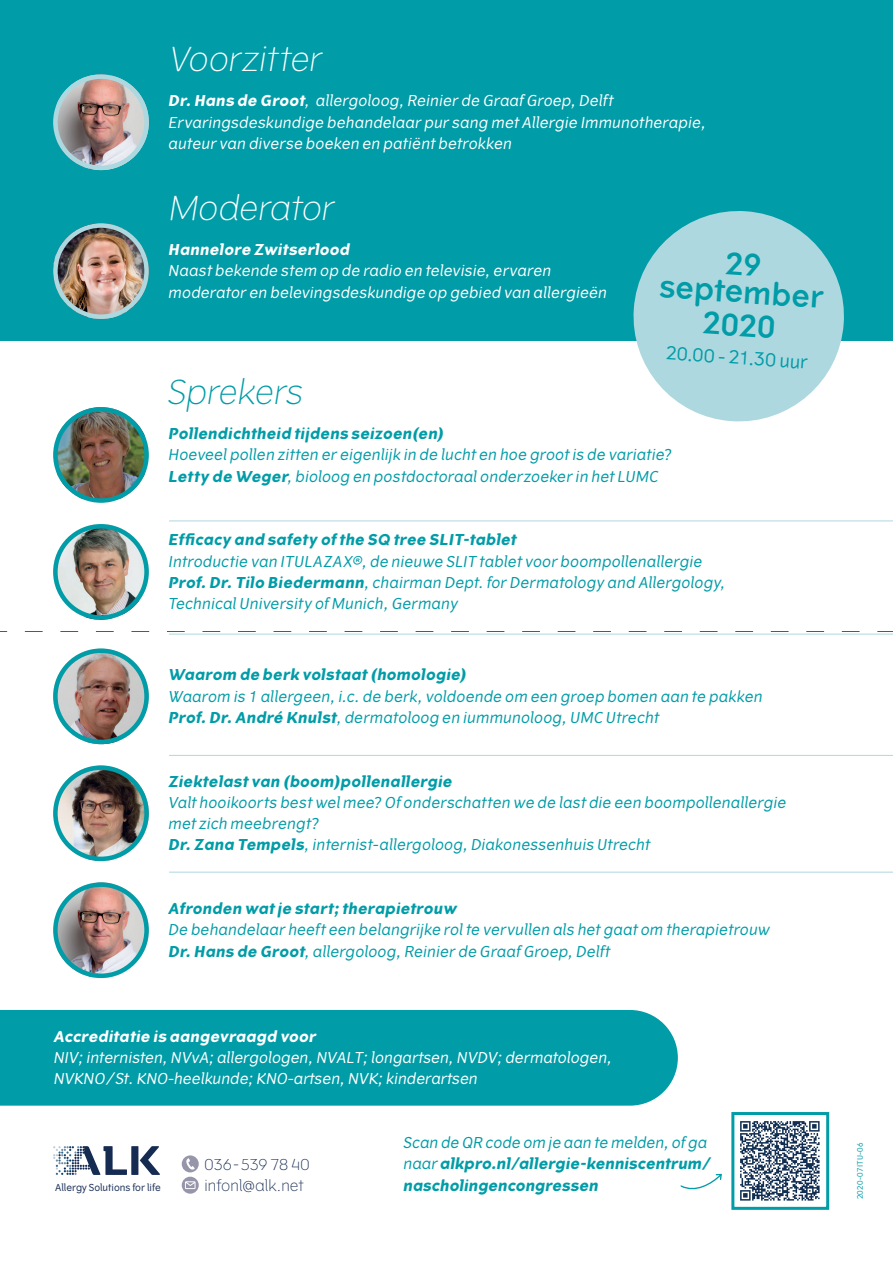
<style>
.page{position:relative;width:893px;height:1263px;background:#fff}
.page>*{position:absolute;margin:0;border:0;box-sizing:border-box;transform-origin:0 0}
.t1{font:italic 300 33px "Vertigo";color:#fff}
.t2{font:italic 300 33px "Vertigo";color:#009ca7}
.t3{font:600 30px/27.3px "Vertigo";color:#009ca7;text-align:center}
.t4{font:18px "Vertigo";color:#009ca7}
.t5{font:italic 15px/21.3px "Vertigo";letter-spacing:-.005em;color:#009ca7}
.t6{font:italic 15px/21.3px "Vertigo";color:#fff}
.t7{font:italic 700 15px "Vertigo";color:#009ca7}
.t8{font:italic 700 15px "Vertigo";color:#fff}
.t9{font:300 15px/20.9px "Vertigo";letter-spacing:.005em;color:#152b51}
.t10{font:9.6px "Vertigo";color:#192e56}
.t11{font:7.5px "Vertigo";letter-spacing:.02em;color:#009ca7}
.s1{font-weight:700}
</style>
<div class="page">
<div style="left:0;top:0;width:893px;height:340px;background:#009ca7"></div>
<div style="left:0;top:1010px;width:678px;height:96px;background:#009ca7"></div>
<img style="left:740px;top:1121px;width:80px;height:80px">
<div style="left:731px;top:1112px;width:98px;height:98px;border:3px solid #009ca7"></div>
<svg style="left:680px;top:1173px;width:42px;height:17px"></svg>
<img style="left:57px;top:407px;width:88px;height:92px">
<div style="left:53px;top:407px;width:96px;height:96px;border:4px solid #009ca7;border-radius:50%"></div>
<img style="left:53px;top:224px;width:96px;height:95px">
<div style="left:53px;top:223px;width:96px;height:96px;border:4px solid #aed8df;border-radius:50%"></div>
<img style="left:57px;top:78px;width:92px;height:92px">
<div style="left:53px;top:74px;width:96px;height:96px;border:4px solid #aed8df;border-radius:50%"></div>
<img style="left:57px;top:882px;width:92px;height:96px">
<div style="left:53px;top:882px;width:96px;height:96px;border:4px solid #009ca7;border-radius:50%"></div>
<img style="left:53px;top:524px;width:96px;height:96px;border-radius:48px">
<div style="left:53px;top:524px;width:96px;height:96px;border:4px solid #009ca7;border-radius:50%"></div>
<img style="left:53px;top:648px;width:96px;height:96px;border-radius:48px">
<div style="left:53px;top:648px;width:96px;height:96px;border:4px solid #009ca7;border-radius:50%"></div>
<img style="left:53px;top:765px;width:96px;height:96px;border-radius:48px">
<div style="left:53px;top:765px;width:96px;height:96px;border:4px solid #009ca7;border-radius:50%"></div>
<div style="left:182px;top:1155px;width:17px;height:17px;background:#9695aa;border-radius:50%"></div>
<svg style="left:186px;top:1158px;width:9px;height:11px"></svg>
<div style="left:182px;top:1177px;width:17px;height:17px;background:#9695aa;border-radius:50%"></div>
<svg style="left:185px;top:1181px;width:11px;height:8px"></svg>
<hr style="left:169px;top:520px;width:724px;height:1px;background:#aed8df">
<hr style="left:169px;top:634px;width:724px;height:1px;background:#aed8df">
<hr style="left:169px;top:755px;width:724px;height:1px;background:#aed8df">
<hr style="left:169px;top:872px;width:724px;height:1px;background:#aed8df">
<div style="left:131px;top:1146px;width:7px;height:29px;background:#152b51"></div>
<svg style="left:140px;top:1146px;width:20px;height:29px"></svg>
<svg style="left:53px;top:1146px;width:74px;height:29px"></svg>
<svg style="left:0;top:631px;width:893px;height:1px"></svg>
<svg style="left:630px;top:211px;width:218px;height:211px;fill:#aed8df"></svg>
<h1 class="t1" style="left:168px;top:40px;width:160px">Voorzitter</h1>
<p class="t6" style="left:168px;top:90px;width:542px"><span class="s1">Dr.Hans de Groot</span>, allergoloog,Reinier de Graaf Groep,Delft<br>Ervaringsdeskundige behandelaar pur sang metAllergie Immunotherapie, auteur van diverse boeken en patiëntbetrokken</p>
<h1 class="t1" style="left:168px;top:188px;width:172px">Moderator</h1>
<p class="t8" style="left:168px;top:241px;width:186px">Hannelore Zwitserlood</p>
<p class="t6" style="left:168px;top:260px;width:443px">Naastbekende stem op de radio en televisie,ervaren moderator en belevingsdeskundige op gebied van allergieën</p>
<h1 class="t2" style="left:166px;top:372px;width:144px">Sprekers</h1>
<h2 class="t3" style="left:662px;top:245px;width:166px;rotate:4deg">29 september</h2>
<h2 class="t3" style="left:704px;top:309px;width:74px;rotate:4deg">2020</h2>
<p class="t4" style="left:667px;top:342px;width:143px;rotate:4deg">20.00 - 21.30 uur</p>
<p class="t7" style="left:168px;top:424px;width:280px">Pollendichtheid tijdens seizoen(en)</p>
<p class="t5" style="left:168px;top:444px;width:507px">Hoeveelpollen zitten er eigenlijk in de luchten hoe grootis de variatie?<br><span class="s1">Letty de Weger</span>, bioloog en postdoctoraalonderzoeker in hetLUMC</p>
<p class="t7" style="left:168px;top:531px;width:353px">Efficacy and safety of the SQ tree SLIT-tablet</p>
<p class="t5" style="left:168px;top:551px;width:561px">Introductie van ITULAZAX®,de nieuwe SLIT tabletvoor boompollenallergie<br><span class="s1">Prof.Dr.Tilo Biedermann</span>, chairman Dept.for Dermatology and Allergology,<br>TechnicalUniversity of Munich,Germany</p>
<p class="t7" style="left:168px;top:666px;width:303px">Waarom de berk volstaat (homologie)</p>
<p class="t5" style="left:168px;top:686px;width:598px">Waarom is 1 allergeen,i.c.de berk,voldoende om een groep bomen aan te pakken<br><span class="s1">Prof.Dr.André Knulst</span>, dermatoloog en iummunoloog,UMC Utrecht</p>
<p class="t7" style="left:168px;top:772px;width:288px">Ziektelast van (boom)pollenallergie</p>
<p class="t5" style="left:168px;top:792px;width:622px">Valthooikoorts bestwelmee? Of onderschatten we de lastdie een boompollenallergie metzich meebrengt?<br><span class="s1">Dr.Zana Tempels</span>, internist-allergoloog,Diakonessenhuis Utrecht</p>
<p class="t7" style="left:168px;top:900px;width:293px">Afronden wat je start;therapietrouw</p>
<p class="t5" style="left:168px;top:919px;width:606px">De behandelaar heefteen belangrijke rolte vervullen als hetgaatom therapietrouw<br><span class="s1">Dr.Hans de Groot</span>,allergoloog,Reinier de Graaf Groep,Delft</p>
<p class="t8" style="left:53px;top:1027px;width:267px">Accreditatie is aangevraagd voor</p>
<p class="t6" style="left:53px;top:1047px;width:563px">NIV;internisten,NVvA;allergologen,NVALT;longartsen,NVDV;dermatologen,<br>NVKNO/St.KNO-heelkunde;KNO-artsen,NVK;kinderartsen</p>
<p class="t5" style="left:403px;top:1132px;width:312px">Scan de QR code om je aan te melden,of ga naar <span class="s1">alkpro.nl/allergie-kenniscentrum/</span></p>
<p class="t9" style="left:205px;top:1154px;width:107px">036-539 78 40 infonl@alk.net</p>
<p class="t10" style="left:55px;top:1181px;width:107px">Allergy Solutions for life</p>
<p class="t7" style="left:403px;top:1176px;width:199px">nascholingencongressen</p>
<p class="t11" style="left:856px;top:1199px;width:58px;rotate:-90deg">2020-07ITU-06</p>
</div>
